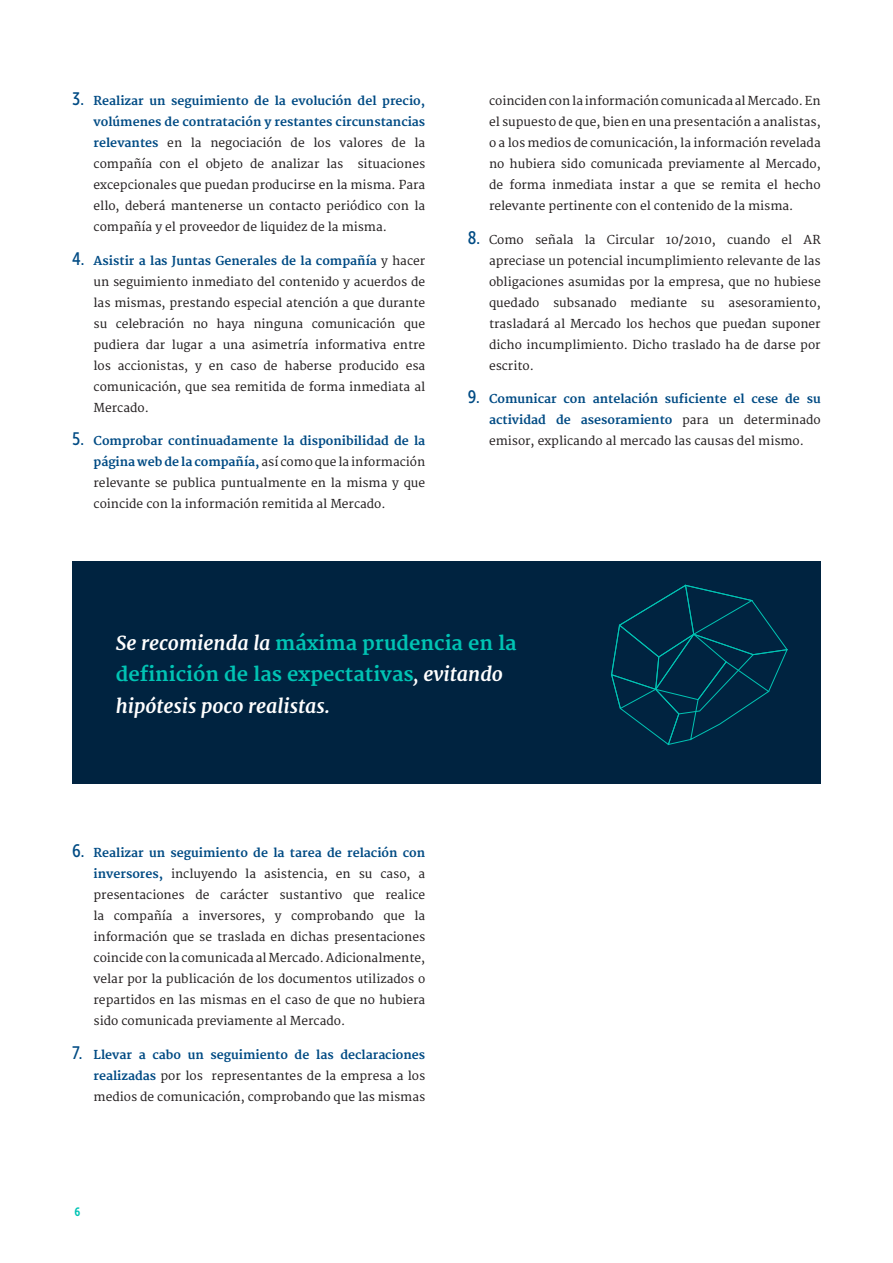
<style>
.page{position:relative;width:893px;height:1263px;background:#fff}
.page>*{position:absolute;margin:0;border:0;box-sizing:border-box;transform-origin:0 0}
.textos_destacados{font:italic 700 19.5px/31.5px "Merriweather";color:#fff}
.t1{font:12px/21px "Merriweather";color:#231f20;text-align:justify}
.t2{font:700 12px/21px "Merriweather";color:#004b84;text-align:justify}
.t3{font:12px "Museo Sans Cond 700";color:#00c4b4}
.s1{font-family:"Museo Sans Cond 500";font-size:18px;color:#004b84}
.s2{font-weight:700;color:#004b84}
.s3{font-family:"Museo Sans Cond 500";font-weight:400;font-size:18px}
.s4{font-weight:400;color:#231f20}
.s5{font-style:normal;color:#00c4b4}
</style>
<div class="page">
<div style="left:72px;top:561px;width:749px;height:222px;background:#002340"></div>
<svg style="left:611px;top:585px;width:177px;height:160px"></svg>
<p class="t1" style="left:94px;top:91px;width:333px;text-indent:-21px"><span class="s1">3.</span> <span class="s2">Realizar un seguimiento de la evolución del precio, volúmenes de contratación y restantes circunstancias relevantes</span> en la negociación de los valores de la compañía con el objeto de analizar las situaciones excepcionales que puedan producirse en la misma. Para ello, deberá mantenerse un contacto periódico con la compañía y el proveedor de liquidez de la misma.</p>
<p class="t1" style="left:94px;top:250px;width:333px;text-indent:-21px"><span class="s1">4.</span> <span class="s2">Asistir a las Juntas Generales de la compañía</span> y hacer un seguimiento inmediato del contenido y acuerdos de las mismas, prestando especial atención a que durante su celebración no haya ninguna comunicación que pudiera dar lugar a una asimetría informativa entre los accionistas, y en caso de haberse producido esa comunicación, que sea remitida de forma inmediata al Mercado.</p>
<p class="t1" style="left:94px;top:431px;width:333px;text-indent:-21px"><span class="s1">5.</span> <span class="s2">Comprobar continuadamente la disponibilidad de la página web de la compañía,</span> así como que la información relevante se publica puntualmente en la misma y que coincide con la información remitida al Mercado.</p>
<p class="t1" style="left:489px;top:91px;width:333px">coinciden con la información comunicada al Mercado. En el supuesto de que, bien en una presentación a analistas, o a los medios de comunicación, la información revelada no hubiera sido comunicada previamente al Mercado, de forma inmediata instar a que se remita el hecho relevante pertinente con el contenido de la misma.</p>
<p class="t1" style="left:489px;top:229px;width:333px;text-indent:-21px"><span class="s1">8.</span> Como señala la Circular 10/2010, cuando el AR apreciase un potencial incumplimiento relevante de las obligaciones asumidas por la empresa, que no hubiese quedado subsanado mediante su asesoramiento, trasladará al Mercado los hechos que puedan suponer dicho incumplimiento. Dicho traslado ha de darse por escrito.</p>
<p class="t2" style="left:489px;top:389px;width:333px;text-indent:-21px"><span class="s3">9.</span> Comunicar con antelación suficiente el cese de su actividad de asesoramiento <span class="s4">para un determinado emisor, explicando al mercado las causas del mismo.</span></p>
<p class="textos_destacados" style="left:116px;top:627px;width:402px">Se recomienda la <span class="s5">máxima prudencia en la definición de las expectativas</span>, evitando hipótesis poco realistas.</p>
<p class="t1" style="left:94px;top:843px;width:333px;text-indent:-21px"><span class="s1">6.</span> <span class="s2">Realizar un seguimiento de la tarea de relación con inversores,</span> incluyendo la asistencia, en su caso, a presentaciones de carácter sustantivo que realice la compañía a inversores, y comprobando que la información que se traslada en dichas presentaciones coincide con la comunicada al Mercado. Adicionalmente, velar por la publicación de los documentos utilizados o repartidos en las mismas en el caso de que no hubiera sido comunicada previamente al Mercado.</p>
<p class="t1" style="left:94px;top:1045px;width:333px;text-indent:-21px"><span class="s1">7.</span> <span class="s2">Llevar a cabo un seguimiento de las declaraciones realizadas</span> por los representantes de la empresa a los medios de comunicación, comprobando que las mismas</p>
<p class="t3" style="left:74px;top:1205px;width:7px">6</p>
</div>
